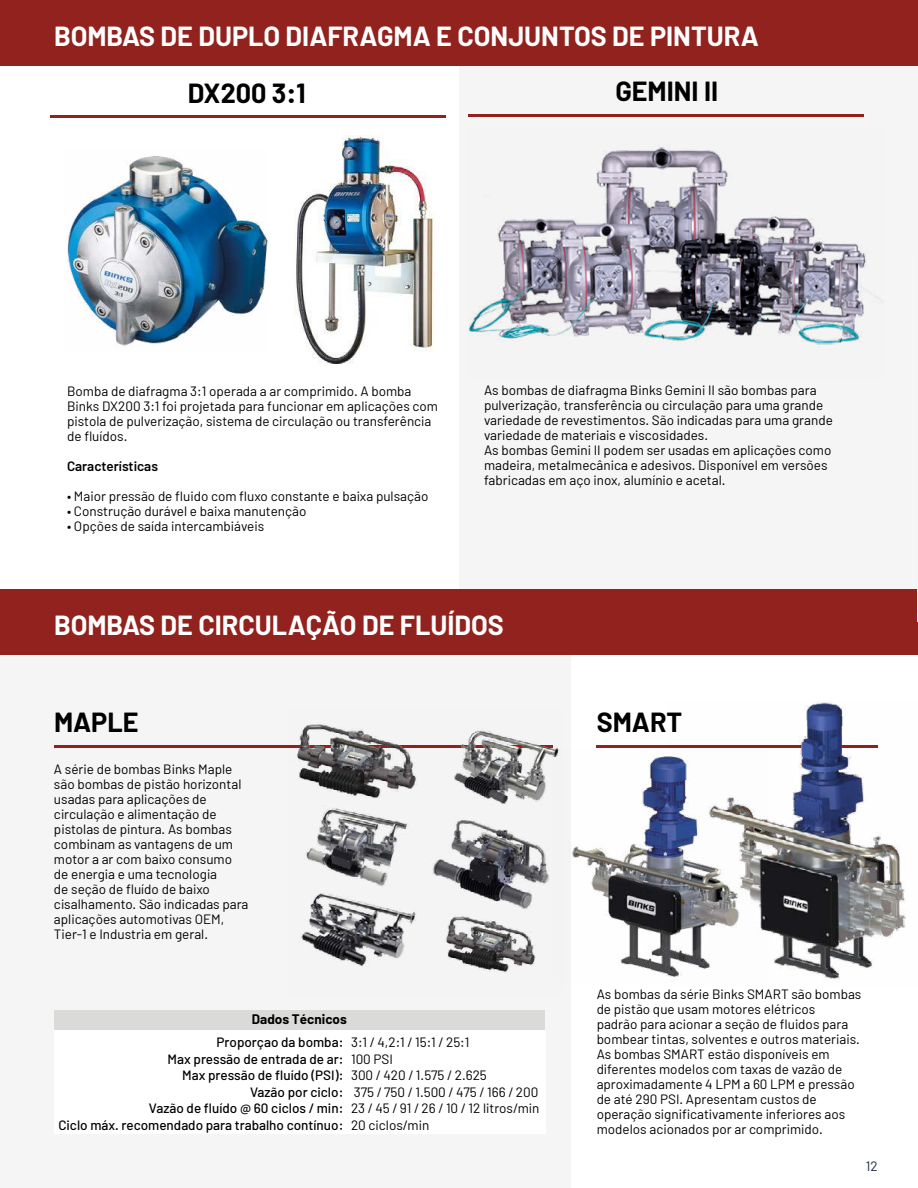
<style>
.page{position:relative;width:918px;height:1188px;background:#fff}
.page>*{position:absolute;margin:0;border:0;box-sizing:border-box;transform-origin:0 0}
.t1{font:700 27px "Barlow";color:#fff}
.t2{font:700 27px "Barlow";color:#000}
.t3{font:13.5px/15px "Barlow";color:#000}
.t4{font:500 13.5px/16.5px "Barlow";color:#000;text-align:right}
.t5{font:600 13.5px "Barlow";color:#000}
.t6{font:700 13.5px "Barlow";color:#000}
.t7{font:13.5px "Barlow";color:#1d263e}
</style>
<div class="page">
<div style="left:0;top:655px;width:570px;height:533px;background:#f5f5f5"></div>
<div style="left:459px;top:65px;width:459px;height:524px;background:#f5f5f5"></div>
<hr style="left:54px;top:745px;width:498px;height:3px;background:#91221d">
<hr style="left:468px;top:114px;width:396px;height:2px;background:#91221d">
<hr style="left:50px;top:115px;width:396px;height:3px;background:#91221d">
<hr style="left:597px;top:745px;width:281px;height:3px;background:#91221d">
<div style="left:54px;top:1029px;width:491px;height:105px;background:#fff"></div>
<div style="left:54px;top:1010px;width:491px;height:19px;background:#dadad9"></div>
<img style="left:297px;top:724px;width:261px;height:249px">
<img style="left:552px;top:749px;width:114px;height:234px">
<div style="left:0;top:0;width:918px;height:66px;background:#91221d"></div>
<div style="left:0;top:589px;width:918px;height:66px;background:#91221d"></div>
<img style="left:67px;top:156px;width:201px;height:191px">
<hr style="left:917px;top:253px;width:1px;height:369px;background:#f4f4f4">
<img style="left:468px;top:147px;width:416px;height:198px">
<img style="left:294px;top:136px;width:140px;height:228px">
<img style="left:666px;top:702px;width:240px;height:280px">
<h1 class="t1" style="left:54px;top:19px;width:706px">BOMBAS DE DUPLO DIAFRAGMA E CONJUNTOS DE PINTURA</h1>
<h1 class="t2" style="left:188px;top:76px;width:119px">DX200 3:1</h1>
<h1 class="t2" style="left:615px;top:75px;width:104px">GEMINI II</h1>
<p class="t3" style="left:67px;top:384px;width:372px">Bomba de diafragma 3:1 operada a ar comprimido. A bomba Binks DX200 3:1 foi projetada para funcionar em aplicações com pistola de pulverização, sistema de circulação ou transferência de fluídos.</p>
<p class="t5" style="left:67px;top:458px;width:92px">Características</p>
<p class="t3" style="left:67px;top:489px;width:363px">• Maior pressão de fluido com fluxo constante e baixa pulsação</p>
<p class="t3" style="left:67px;top:504px;width:241px">• Construção durável e baixa manutenção</p>
<p class="t3" style="left:67px;top:519px;width:199px">• Opções de saída intercambiáveis</p>
<p class="t3" style="left:484px;top:382px;width:350px">As bombas de diafragma Binks Gemini II são bombas para pulverização, transferência ou circulação para uma grande variedade de revestimentos. São indicadas para uma grande variedade de materiais e viscosidades.<br>As bombas Gemini II podem ser usadas em aplicações como madeira, metalmecânica e adesivos. Disponível em versões fabricadas em aço inox, alumínio e acetal.</p>
<h1 class="t1" style="left:54px;top:609px;width:451px">BOMBAS DE CIRCULAÇÃO DE FLUÍDOS</h1>
<h1 class="t2" style="left:54px;top:706px;width:86px">MAPLE</h1>
<h1 class="t2" style="left:597px;top:706px;width:87px">SMART</h1>
<p class="t3" style="left:54px;top:761px;width:196px">A série de bombas Binks Maple são bombas de pistão horizontal usadas para aplicações de circulação e alimentação de pistolas de pintura. As bombas combinam as vantagens de um motor a ar com baixo consumo de energia e uma tecnologia<br>de seção de fluído de baixo cisalhamento. São indicadas para aplicações automotivas OEM,<br>Tier-1 e Industria em geral.</p>
<p class="t6" style="left:252px;top:1010px;width:96px">Dados Técnicos</p>
<p class="t4" style="left:58px;top:1034px;width:286px">Proporçao da bomba:<br>Max pressão de entrada de ar:<br>Max pressão de fluído (PSI):<br>Vazão por ciclo:<br>Vazão de fluído @ 60 ciclos / min:<br>Ciclo máx. recomendado para trabalho contínuo:</p>
<p class="t3" style="left:351px;top:1034px;width:190px;line-height:16.5px">3:1 / 4,2:1 / 15:1 / 25:1<br>100 PSI<br>300 / 420 / 1.575 / 2.625<br>375 / 750 / 1.500 / 475 / 166 / 200<br>23 / 45 / 91 / 26 / 10 / 12 litros/min<br>20 ciclos/min</p>
<p class="t3" style="left:597px;top:986px;width:266px">As bombas da série Binks SMART são bombas de pistão que usam motores elétricos<br>padrão para acionar a seção de fluidos para bombear tintas, solventes e outros materiais.<br>As bombas SMART estão disponíveis em diferentes modelos com taxas de vazão de aproximadamente 4 LPM a 60 LPM e pressão de até 290 PSI. Apresentam custos de operação significativamente inferiores aos modelos acionados por ar comprimido.</p>
<p class="t7" style="left:866px;top:1158px;width:13px">12</p>
</div>
